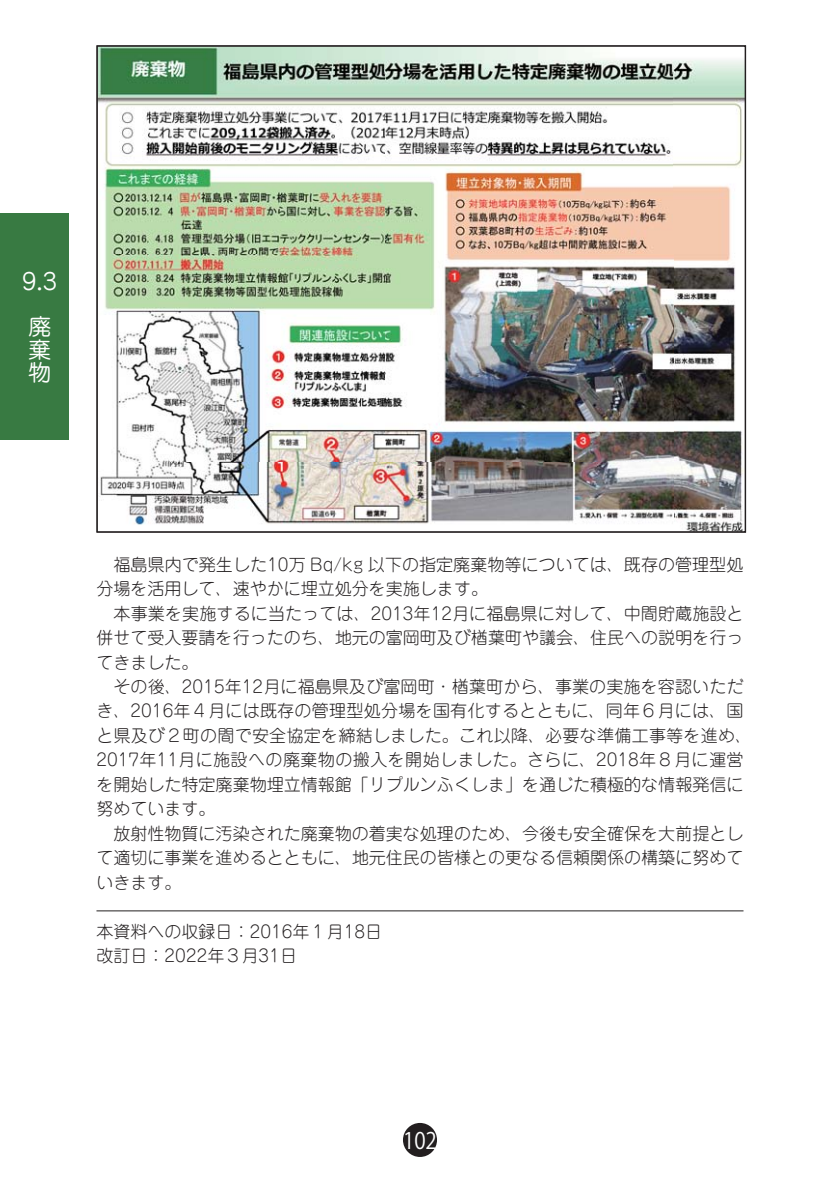
<style>
.page{position:relative;width:840px;height:1191px;background:#fff}
.page>*{position:absolute;margin:0;border:0;box-sizing:border-box;transform-origin:0 0}
.t1{font:22.6px/22.6px "Jun 201 Pro Regular 83 pv RKSJ H";color:#fff;text-align:justify}
.t2{font:22.6px "Koz Go Pr 6 N Regular 90 pv RKSJ H";color:#fff;scale:.9 1}
.t3{font:17px/24.4px "Jun 101 Pro Light 90 pv RKSJ H";color:#231f20}
</style>
<div class="page">
<div style="left:403px;top:1123px;width:34px;height:34px;background:#231f20;border-radius:50%"></div>
<div style="left:0;top:213px;width:68px;height:227px;background:#387a42"></div>
<hr style="left:96px;top:910px;width:647px;height:1px;background:#231f20">
<img style="left:98px;top:47px;width:645px;height:483px">
<h1 class="t1" style="left:22px;top:273px;width:36px">9.3</h1>
<h1 class="t1" style="left:28px;top:318px;width:24px">廃棄物</h1>
<p class="t3" style="left:96px;top:554px;width:656px">　福島県内で発生した10万 Bq/kg 以下の指定廃棄物等については、既存の管理型処分場を活用して、速やかに埋立処分を実施します。<br>　本事業を実施するに当たっては、2013年12月に福島県に対して、中間貯蔵施設と併せて受入要請を行ったのち、地元の富岡町及び楢葉町や議会、住民への説明を行ってきました。<br>　その後、2015年12月に福島県及び富岡町・楢葉町から、事業の実施を容認いただき、2016年４月には既存の管理型処分場を国有化するとともに、同年６月には、国と県及び２町の間で安全協定を締結しました。これ以降、必要な準備工事等を進め、2017年11月に施設への廃棄物の搬入を開始しました。さらに、2018年８月に運営を開始した特定廃棄物埋立情報館「リプルンふくしま」を通じた積極的な情報発信に努めています。<br>　放射性物質に汚染された廃棄物の着実な処理のため、今後も安全確保を大前提として適切に事業を進めるとともに、地元住民の皆様との更なる信頼関係の構築に努めていきます。</p>
<p class="t3" style="left:96px;top:921px;width:287px">本資料への収録日：2016年１月18日改訂日：2022年３月31日</p>
<h1 class="t2" style="left:403px;top:1131px;width:39px">102</h1>
</div>
